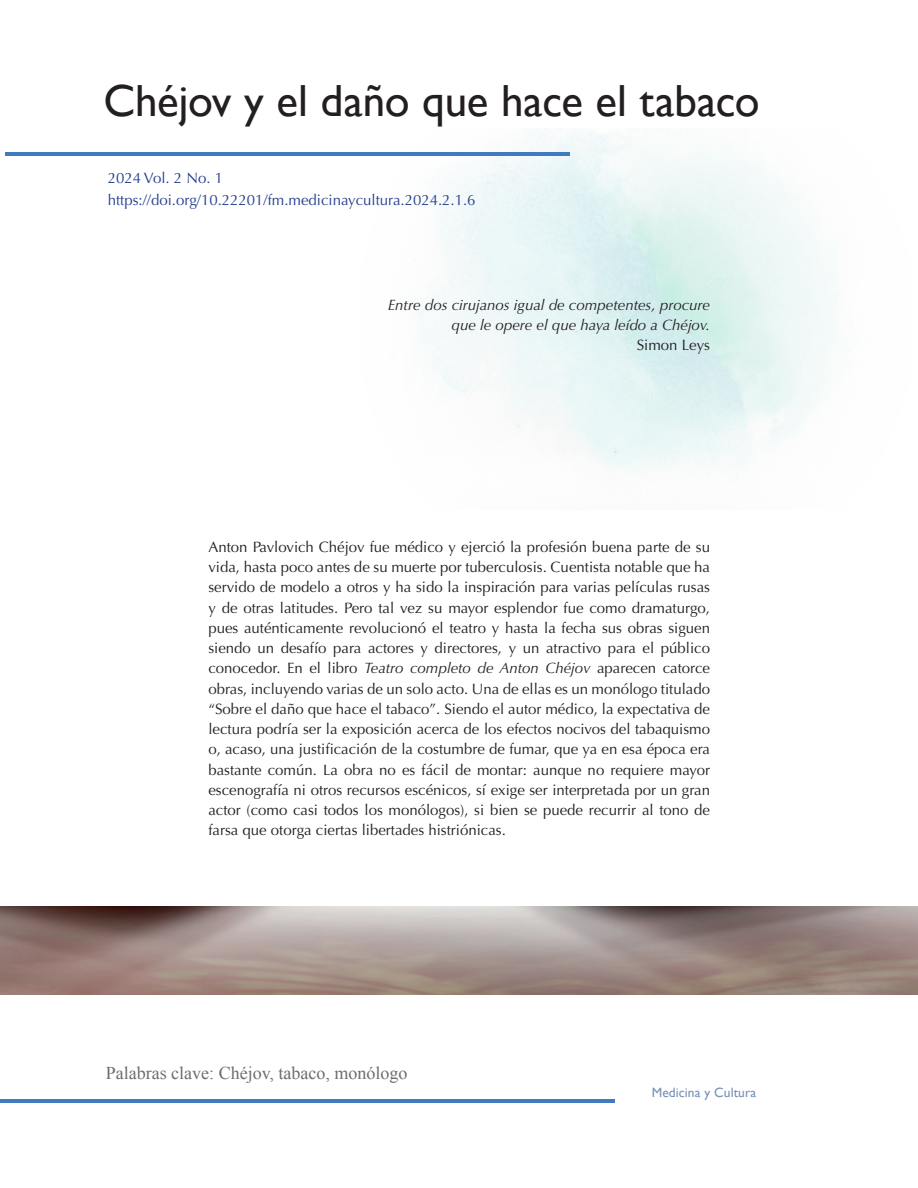
<style>
.page{position:relative;width:918px;height:1188px;background:#fff}
.page>*{position:absolute;margin:0;border:0;box-sizing:border-box;transform-origin:0 0}
.t1{font:45px "Gill Sans";letter-spacing:-.005em;color:#231f20}
.t2{font:18px "Times New Roman";color:#6c6d70}
.t3{font:15px/20.2px "Optima";color:#231f20;text-align:justify}
.t4{font:italic 15px/20.2px "Optima";color:#231f20;text-align:right}
.t5{font:15px/22.2px "Optima";color:#253f8e}
.t6{font:13.5px "Gill Sans";letter-spacing:.005em;color:#7692b9}
.s1{font-style:italic}
</style>
<div class="page">
<img style="left:362px;top:129px;width:472px;height:342px">
<hr style="left:0;top:1100px;width:693px;height:3px;background:#417abf">
<div style="left:615px;top:1079px;width:178px;height:26px;background:#fff"></div>
<hr style="left:6px;top:152px;width:564px;height:3px;background:#417abf">
<img style="left:0;top:907px;width:918px;height:88px">
<h1 class="t1" style="left:103px;top:74px;width:658px">Chéjov y el daño que hace el tabaco</h1>
<p class="t5" style="left:108px;top:167px;width:369px">2024 Vol. 2 No. 1 https://doi.org/10.22201/fm.medicinaycultura.2024.2.1.6</p>
<p class="t4" style="left:388px;top:295px;width:324px">Entre dos cirujanos igual de competentes, procure que le opere el que haya leído a Chéjov.</p>
<p class="t3" style="left:637px;top:335px;width:75px">Simon Leys</p>
<p class="t3" style="left:208px;top:537px;width:503px">Anton Pavlovich Chéjov fue médico y ejerció la profesión buena parte de su vida, hasta poco antes de su muerte por tuberculosis. Cuentista notable que ha servido de modelo a otros y ha sido la inspiración para varias películas rusas y de otras latitudes. Pero tal vez su mayor esplendor fue como dramaturgo, pues auténticamente revolucionó el teatro y hasta la fecha sus obras siguen siendo un desafío para actores y directores, y un atractivo para el público conocedor. En el libro <span class="s1">Teatro completo de Anton Chéjov</span> aparecen catorce obras, incluyendo varias de un solo acto. Una de ellas es un monólogo titulado “Sobre el daño que hace el tabaco”. Siendo el autor médico, la expectativa de lectura podría ser la exposición acerca de los efectos nocivos del tabaquismo o, acaso, una justificación de la costumbre de fumar, que ya en esa época era bastante común. La obra no es fácil de montar: aunque no requiere mayor escenografía ni otros recursos escénicos, sí exige ser interpretada por un gran actor (como casi todos los monólogos), si bien se puede recurrir al tono de farsa que otorga ciertas libertades histriónicas.</p>
<p class="t2" style="left:106px;top:1061px;width:303px">Palabras clave: Chéjov, tabaco, monólogo</p>
<p class="t6" style="left:652px;top:1084px;width:106px">Medicina y Cultura</p>
</div>
